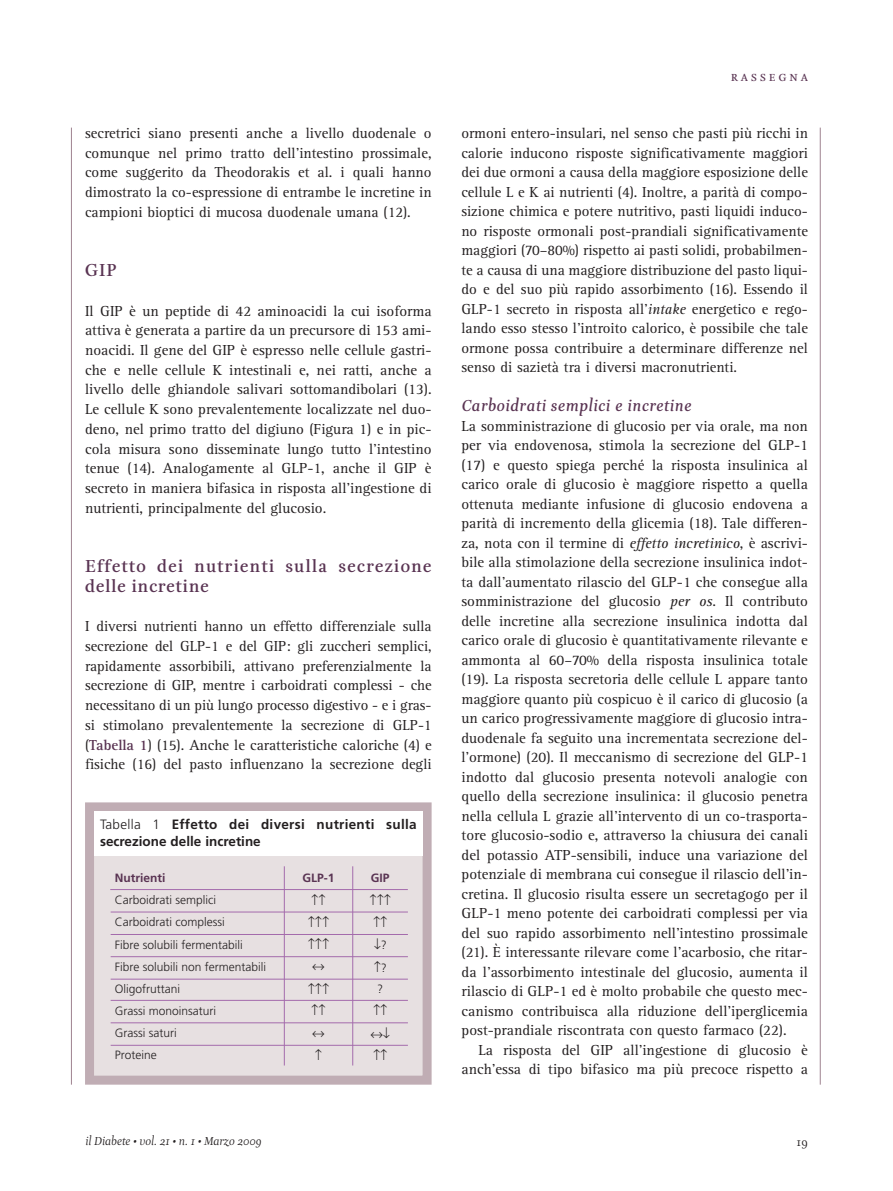
<style>
.page{position:relative;width:893px;height:1191px;background:#fff}
.page>*{position:absolute;margin:0;border:0;box-sizing:border-box;transform-origin:0 0}
.t1{font:700 18px/19.6px "Esta";letter-spacing:.075em;color:#593352}
.t2{font:italic 700 16.5px "Esta";letter-spacing:.05em;color:#593352}
.t3{font:15px/19.5px "Rotis Serif";color:#231f20;text-align:justify}
.t4{font:15px "Esta Small Caps";letter-spacing:.185em;color:#593352}
.t5{font:700 13.5px/16.5px "Frutiger";letter-spacing:.02em;color:#231f20}
.t6{font:300 12px/22.2px "Frutiger";color:#231f20;text-align:center}
.t7{font:italic 12px "Esta";color:#231f20}
.t8{font:12px/22.5px "Symbol BS";color:#231f20;text-align:right}
.t9{font:700 12px "Frutiger";color:#593352}
.t10{font:12px "Esta";color:#231f20}
.s1{font-weight:700;color:#593352}
.s2{font-weight:300}
.s3{font-style:italic}
</style>
<div class="page">
<hr style="left:71px;top:128px;width:1px;height:956px;background:#9f8390">
<hr style="left:820px;top:128px;width:1px;height:956px;background:#9f8390">
<div style="left:94px;top:811px;width:329px;height:264px;background:#e7e0e1"></div>
<hr style="left:110px;top:889px;width:298px;height:1px;background:#a46bac">
<hr style="left:352px;top:866px;width:1px;height:199px;background:#a46bac">
<hr style="left:111px;top:911px;width:297px;height:1px;background:#a46bac">
<hr style="left:111px;top:934px;width:297px;height:1px;background:#a46bac">
<hr style="left:111px;top:956px;width:297px;height:1px;background:#a46bac">
<hr style="left:111px;top:978px;width:297px;height:1px;background:#a46bac">
<hr style="left:111px;top:1000px;width:297px;height:1px;background:#a46bac">
<hr style="left:111px;top:1022px;width:297px;height:1px;background:#a46bac">
<hr style="left:111px;top:1045px;width:297px;height:1px;background:#a46bac">
<hr style="left:284px;top:866px;width:1px;height:199px;background:#a46bac">
<div style="left:85px;top:802px;width:347px;height:282px;border:9px solid #c0adb4"></div>
<div style="left:94px;top:811px;width:329px;height:45px;background:#fff"></div>
<p class="t3" style="left:85px;top:125px;width:348px">secretrici siano presenti anche a livello duodenale o comunque nel primo tratto dell’intestino prossimale, come suggerito da Theodorakis et al. i quali hanno dimostrato la co-espressione di entrambe le incretine in campioni bioptici di mucosa duodenale umana (12).</p>
<p class="t1" style="left:85px;top:260px;width:33px">GIP</p>
<p class="t3" style="left:85px;top:302px;width:348px">Il GIP è un peptide di 42 aminoacidi la cui isoforma attiva è generata a partire da un precursore di 153 ami&shy;noacidi. Il gene del GIP è espresso nelle cellule gastri&shy;che e nelle cellule K intestinali e, nei ratti, anche a livello delle ghiandole salivari sottomandibolari (13).<br>Le cellule K sono prevalentemente localizzate nel duo&shy;deno, nel primo tratto del digiuno (Figura 1) e in pic&shy;cola misura sono disseminate lungo tutto l’intestino tenue (14). Analogamente al GLP-1, anche il GIP è secreto in maniera bifasica in risposta all’ingestione di nutrienti, principalmente del glucosio.</p>
<p class="t1" style="left:85px;top:556px;width:348px">Effetto dei nutrienti sulla secrezione delle incretine</p>
<p class="t3" style="left:85px;top:618px;width:348px">I diversi nutrienti hanno un effetto differenziale sulla secrezione del GLP-1 e del GIP: gli zuccheri semplici, rapidamente assorbibili, attivano preferenzialmente la secrezione di GIP, mentre i carboidrati complessi - che necessitano di un più lungo processo digestivo - e i gras&shy;si stimolano prevalentemente la secrezione di GLP-1 (<span class="s1">Tabella 1</span>) (15). Anche le caratteristiche caloriche (4) e fisiche (16) del pasto influenzano la secrezione degli</p>
<p class="t5" style="left:100px;top:817px;width:318px"><span class="s2">Tabella 1</span> Effetto dei diversi nutrienti sulla secrezione delle incretine</p>
<p class="t9" style="left:115px;top:873px;width:52px">Nutrienti</p>
<p class="t9" style="left:303px;top:873px;width:34px">GLP-1</p>
<p class="t9" style="left:371px;top:873px;width:20px">GIP</p>
<p class="t6" style="left:115px;top:890px;width:103px">Carboidrati semplici</p>
<p class="t6" style="left:115px;top:912px;width:153px;text-align:left">Carboidrati complessi<br>Fibre solubili fermentabili<br>Fibre solubili non fermentabili<br>Oligofruttani<br>Grassi monoinsaturi<br>Grassi saturi<br>Proteine</p>
<p class="t8" style="left:308px;top:911px;width:23px">≠≠≠</p>
<p class="t8" style="left:308px;top:934px;width:23px">≠≠≠</p>
<p class="t8" style="left:308px;top:978px;width:23px">≠≠≠</p>
<p class="t8" style="left:369px;top:889px;width:23px">≠≠≠</p>
<p class="t6" style="left:374px;top:934px;width:15px">➢?</p>
<p class="t6" style="left:374px;top:957px;width:15px;line-height:21.8px">≠? ?</p>
<p class="t8" style="left:373px;top:1000px;width:19px">≠≠ ➢ ≠≠</p>
<p class="t4" style="left:731px;top:67px;width:79px">rassegna</p>
<p class="t3" style="left:461px;top:125px;width:348px">ormoni entero-insulari, nel senso che pasti più ricchi in calorie inducono risposte significativamente maggiori dei due ormoni a causa della maggiore esposizione delle cellule L e K ai nutrienti (4). Inoltre, a parità di compo&shy;sizione chimica e potere nutritivo, pasti liquidi induco&shy;no risposte ormonali post-prandiali significativamente maggiori (70–80%) rispetto ai pasti solidi, probabilmen&shy;te a causa di una maggiore distribuzione del pasto liqui&shy;do e del suo più rapido assorbimento (16). Essendo il GLP-1 secreto in risposta all’<span class="s3">intake</span> energetico e rego&shy;lando esso stesso l’introito calorico, è possibile che tale ormone possa contribuire a determinare differenze nel senso di sazietà tra i diversi macronutrienti.</p>
<p class="t2" style="left:461px;top:396px;width:231px">Carboidrati semplici e incretine</p>
<p class="t3" style="left:461px;top:417px;width:348px">La somministrazione di glucosio per via orale, ma non per via endovenosa, stimola la secrezione del GLP-1 (17) e questo spiega perché la risposta insulinica al carico orale di glucosio è maggiore rispetto a quella ottenuta mediante infusione di glucosio endovena a parità di incremento della glicemia (18). Tale differen&shy;za, nota con il termine di <span class="s3">effetto incretinico</span>, è ascrivi&shy;bile alla stimolazione della secrezione insulinica indot&shy;ta dall’aumentato rilascio del GLP-1 che consegue alla somministrazione del glucosio <span class="s3">per os</span>. Il contributo delle incretine alla secrezione insulinica indotta dal carico orale di glucosio è quantitativamente rilevante e ammonta al 60–70% della risposta insulinica totale (19). La risposta secretoria delle cellule L appare tanto maggiore quanto più cospicuo è il carico di glucosio (a un carico progressivamente maggiore di glucosio intra&shy;duodenale fa seguito una incrementata secrezione del&shy;l’ormone) (20). Il meccanismo di secrezione del GLP-1 indotto dal glucosio presenta notevoli analogie con quello della secrezione insulinica: il glucosio penetra nella cellula L grazie all’intervento di un co-trasporta&shy;tore glucosio-sodio e, attraverso la chiusura dei canali del potassio ATP-sensibili, induce una variazione del potenziale di membrana cui consegue il rilascio dell’in&shy;cretina. Il glucosio risulta essere un secretagogo per il GLP-1 meno potente dei carboidrati complessi per via del suo rapido assorbimento nell’intestino prossimale (21). È interessante rilevare come l’acarbosio, che ritar&shy;da l’assorbimento intestinale del glucosio, aumenta il rilascio di GLP-1 ed è molto probabile che questo mec&shy;canismo contribuisca alla riduzione dell’iperglicemia post-prandiale riscontrata con questo farmaco (22).</p>
<p class="t3" style="left:462px;top:1041px;width:348px;text-align:right">La risposta del GIP all’ingestione di glucosio è anch’essa di tipo bifasico ma più precoce rispetto a</p>
<p class="t7" style="left:85px;top:1133px;width:178px">il Diabete • vol. 21 • n. 1 • Marzo 2009</p>
<p class="t10" style="left:797px;top:1135px;width:13px">19</p>
</div>
